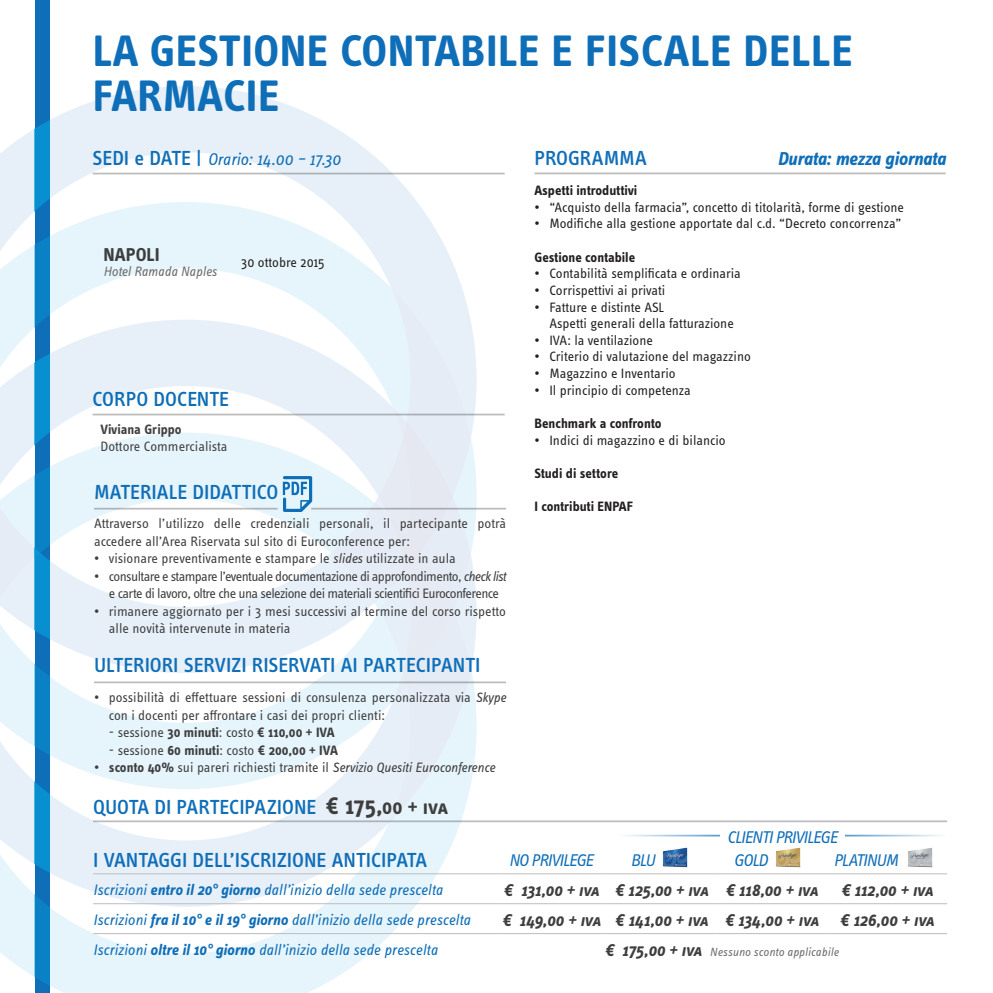
<style>
.page{position:relative;width:993px;height:993px;background:#fff}
.page>*{position:absolute;margin:0;border:0;box-sizing:border-box;transform-origin:0 0}
.t1{font:700 45.5px/45.5px "Info Text OT";letter-spacing:.01em;color:#0f6eb8}
.t2{font:500 21px "Info Text OT";letter-spacing:-.005em;color:#0f6eb8}
.t3{font:500 21px "Info Text OT";color:#0d6eb7}
.t4{font:italic 700 19.25px "Info Text OT";letter-spacing:-.005em;color:#0f6eb8}
.t5{font:700 19.25px "Info Text OT";color:#3e3e3f}
.t6{font:italic 700 17.5px "Info Text OT";letter-spacing:-.015em;color:#3e3e3f}
.t7{font:italic 17.5px "Info Text OT";letter-spacing:-.04em;color:#0f6eb8}
.t8{font:italic 17.5px "Info Text OT";color:#0f6eb8}
.t9{font:italic 15.75px "Info Text OT";color:#0f6eb8}
.t10{font:14px/17.5px "Info Text OT";letter-spacing:-.01em;color:#3e3e3f}
.t11{font:14px "Info Text OT";color:#231f20}
.t12{font:14px/17.5px "Info Text OT";letter-spacing:-.04em;color:#3e3e3f;text-align:center}
.t13{font:700 14px "Info Text OT";color:#231f20}
.t14{font:700 14px "Info Text OT";color:#3e3e3f}
.t15{font:italic 14px "Info Text OT";letter-spacing:-.01em;color:#3e3e3f}
.t16{font:14px "Info Text OT";color:#404041}
.t17{font:italic 14px "Info Text OT";color:#6c6d70}
.t18{font:700 14px "Info Text OT";color:#404041}
.t19{font:italic 12.25px "Info Text OT";letter-spacing:.01em;color:#6c6d70}
.s1{font-weight:500;font-style:normal;font-size:21px}
.s2{font-style:italic}
.s3{font-weight:400}
.s4{font-style:normal}
.s5{font-weight:700;font-style:normal}
.s6{font-weight:700;font-size:24.5px;color:#3e3e3f}
.s7{font-weight:700;color:#3e3e3f}
.s8{font-weight:700}
.s9{font-weight:700;font-size:17.5px;color:#3e3e3f}
</style>
<div class="page">
<svg style="left:0;top:906px;width:415px;height:86px"></svg>
<svg style="left:0;top:788px;width:476px;height:118px"></svg>
<svg style="left:0;top:673px;width:476px;height:115px"></svg>
<svg style="left:0;top:86px;width:476px;height:587px"></svg>
<div style="left:35px;top:0;width:15px;height:992px;background:#0f6eb8"></div>
<svg style="left:35px;top:120px;width:15px;height:866px"></svg>
<hr style="left:93px;top:413px;width:411px;height:2px;background:#231f20">
<hr style="left:93px;top:173px;width:411px;height:1px;background:#231f20">
<hr style="left:534px;top:172px;width:411px;height:2px;background:#231f20">
<hr style="left:93px;top:873px;width:403px;height:1px;background:#bcbdc0">
<hr style="left:496px;top:873px;width:110px;height:1px;background:#bcbdc0">
<hr style="left:606px;top:873px;width:110px;height:1px;background:#bcbdc0">
<hr style="left:716px;top:873px;width:110px;height:1px;background:#bcbdc0">
<hr style="left:826px;top:873px;width:120px;height:1px;background:#bcbdc0">
<hr style="left:93px;top:903px;width:403px;height:1px;background:#bcbdc0">
<hr style="left:496px;top:903px;width:110px;height:1px;background:#bcbdc0">
<hr style="left:606px;top:903px;width:110px;height:1px;background:#bcbdc0">
<hr style="left:716px;top:903px;width:110px;height:1px;background:#bcbdc0">
<hr style="left:826px;top:903px;width:120px;height:1px;background:#bcbdc0">
<hr style="left:93px;top:933px;width:403px;height:1px;background:#bcbdc0">
<hr style="left:496px;top:933px;width:110px;height:1px;background:#bcbdc0">
<hr style="left:606px;top:933px;width:110px;height:1px;background:#bcbdc0">
<hr style="left:716px;top:933px;width:110px;height:1px;background:#bcbdc0">
<hr style="left:826px;top:933px;width:120px;height:1px;background:#bcbdc0">
<img style="left:662px;top:847px;width:26px;height:21px">
<img style="left:775px;top:847px;width:26px;height:21px">
<hr style="left:844px;top:834px;width:102px;height:2px;background:#0f6eb8">
<hr style="left:617px;top:834px;width:102px;height:2px;background:#0f6eb8">
<img style="left:908px;top:848px;width:25px;height:20px">
<hr style="left:93px;top:820px;width:853px;height:1px;background:#bcbdc0">
<hr style="left:94px;top:681px;width:412px;height:2px;background:#231f20">
<hr style="left:94px;top:507px;width:183px;height:2px;background:#231f20">
<hr style="left:311px;top:507px;width:195px;height:2px;background:#231f20">
<svg style="left:283px;top:476px;width:29px;height:36px"></svg>
<p class="t1" style="left:93px;top:27px;width:761px">LA GESTIONE CONTABILE E FISCALE DELLE<br>FARMACIE</p>
<p class="t8" style="left:93px;top:149px;width:249px"><span class="s1">SEDI e DATE |</span> Orario: 14.00 – 17.30</p>
<p class="t5" style="left:103px;top:243px;width:58px">NAPOLI</p>
<p class="t17" style="left:103px;top:263px;width:115px">Hotel Ramada Naples</p>
<p class="t11" style="left:241px;top:254px;width:85px">30 ottobre 2015</p>
<h2 class="t3" style="left:93px;top:386px;width:138px">CORPO DOCENTE</h2>
<p class="t18" style="left:100px;top:420px;width:83px">Viviana Grippo</p>
<p class="t16" style="left:100px;top:438px;width:129px">Dottore Commercialista</p>
<p class="t2" style="left:94px;top:479px;width:186px">MATERIALE DIDATTICO</p>
<p class="t10" style="left:94px;top:514px;width:413px">Attraverso l’utilizzo delle credenziali personali, il partecipante potrà accedere all’Area Riservata sul sito di Euroconference per:</p>
<p class="t10" style="left:94px;top:549px;width:363px">• visionare preventivamente e stampare le <span class="s2">slides</span> utilizzate in aula</p>
<p class="t12" style="left:94px;top:567px;width:413px">• consultare e stampare l’eventuale documentazione di approfondimento, <span class="s2">check list </span>e carte di lavoro, oltre che una selezione dei materiali scientifici Euroconference</p>
<p class="t10" style="left:109px;top:602px;width:398px;text-indent:-15px">• rimanere aggiornato per i 3 mesi successivi al termine del corso rispetto alle novità intervenute in materia</p>
<p class="t2" style="left:94px;top:652px;width:388px">ULTERIORI SERVIZI RISERVATI AI PARTECIPANTI</p>
<p class="t10" style="left:109px;top:688px;width:398px;text-indent:-15px">• possibilità di effettuare sessioni di consulenza personalizzata via <span class="s2">Skype </span>con i docenti per affrontare i casi dei propri clienti:</p>
<p class="t14" style="left:109px;top:723px;width:227px"><span class="s3">- sessione</span> 30 minuti<span class="s3">: costo</span> € 110,00 + IVA</p>
<p class="t14" style="left:109px;top:741px;width:230px"><span class="s3">- sessione</span> 60 minuti<span class="s3">: costo</span> € 200,00 + IVA</p>
<p class="t15" style="left:94px;top:758px;width:402px"><span class="s4">•</span> <span class="s5">sconto 40%</span> <span class="s4">sui pareri richiesti tramite il</span> Servizio Quesiti Euroconference</p>
<p class="t2" style="left:93px;top:794px;width:356px">QUOTA DI PARTECIPAZIONE <span class="s6">€ 175,</span><span class="s7">00 + iva</span></p>
<p class="t2" style="left:534px;top:145px;width:114px">PROGRAMMA</p>
<p class="t4" style="left:777px;top:147px;width:170px">Durata: mezza giornata</p>
<p class="t13" style="left:534px;top:182px;width:104px">Aspetti introduttivi</p>
<p class="t11" style="left:534px;top:199px;width:371px">• “Acquisto della farmacia”, concetto di titolarità, forme di gestione</p>
<p class="t11" style="left:534px;top:215px;width:368px">• Modifiche alla gestione apportate dal c.d. “Decreto concorrenza”</p>
<p class="t13" style="left:534px;top:248px;width:102px">Gestione contabile</p>
<p class="t11" style="left:534px;top:265px;width:208px">• Contabilità semplificata e ordinaria</p>
<p class="t11" style="left:534px;top:282px;width:132px">• Corrispettivi ai privati</p>
<p class="t11" style="left:534px;top:298px;width:131px">• Fatture e distinte ASL</p>
<p class="t11" style="left:549px;top:315px;width:186px">Aspetti generali della fatturazione</p>
<p class="t11" style="left:534px;top:332px;width:120px">• IVA: la ventilazione</p>
<p class="t11" style="left:534px;top:348px;width:218px">• Criterio di valutazione del magazzino</p>
<p class="t11" style="left:534px;top:365px;width:143px">• Magazzino e Inventario</p>
<p class="t11" style="left:534px;top:381px;width:158px">• Il principio di competenza</p>
<p class="t13" style="left:534px;top:414px;width:128px">Benchmark a confronto</p>
<p class="t11" style="left:534px;top:431px;width:193px">• Indici di magazzino e di bilancio</p>
<p class="t13" style="left:534px;top:464px;width:85px">Studi di settore</p>
<p class="t13" style="left:534px;top:498px;width:100px">I contributi ENPAF</p>
<p class="t7" style="left:727px;top:826px;width:112px">CLIENTI PRIVILEGE</p>
<p class="t2" style="left:93px;top:847px;width:335px">I VANTAGGI DELL’ISCRIZIONE ANTICIPATA</p>
<p class="t7" style="left:509px;top:849px;width:86px">NO PRIVILEGE</p>
<p class="t7" style="left:630px;top:849px;width:26px">BLU</p>
<p class="t7" style="left:733px;top:849px;width:35px">GOLD</p>
<p class="t7" style="left:833px;top:849px;width:66px">PLATINUM</p>
<p class="t9" style="left:93px;top:880px;width:351px">Iscrizioni <span class="s8">entro il 20° giorno</span> dall’inizio della sede prescelta</p>
<p class="t6" style="left:503px;top:878px;width:97px">€ 131,00 + iva</p>
<p class="t6" style="left:614px;top:878px;width:95px">€ 125,00 + iva</p>
<p class="t6" style="left:725px;top:878px;width:94px">€ 118,00 + iva</p>
<p class="t6" style="left:840px;top:878px;width:93px">€ 112,00 + iva</p>
<p class="t9" style="left:93px;top:910px;width:379px">Iscrizioni <span class="s8">fra il 10° e il 19° giorno</span> dall’inizio della sede prescelta</p>
<p class="t6" style="left:502px;top:908px;width:100px">€ 149,00 + iva</p>
<p class="t6" style="left:614px;top:908px;width:95px">€ 141,00 + iva</p>
<p class="t6" style="left:724px;top:908px;width:96px">€ 134,00 + iva</p>
<p class="t6" style="left:839px;top:908px;width:96px">€ 126,00 + iva</p>
<p class="t9" style="left:93px;top:939px;width:346px">Iscrizioni <span class="s8">oltre il 10° giorno</span> dall’inizio della sede prescelta</p>
<p class="t19" style="left:604px;top:943px;width:235px"><span class="s9">€ 175,00 + iva</span> Nessuno sconto applicabile</p>
</div>
